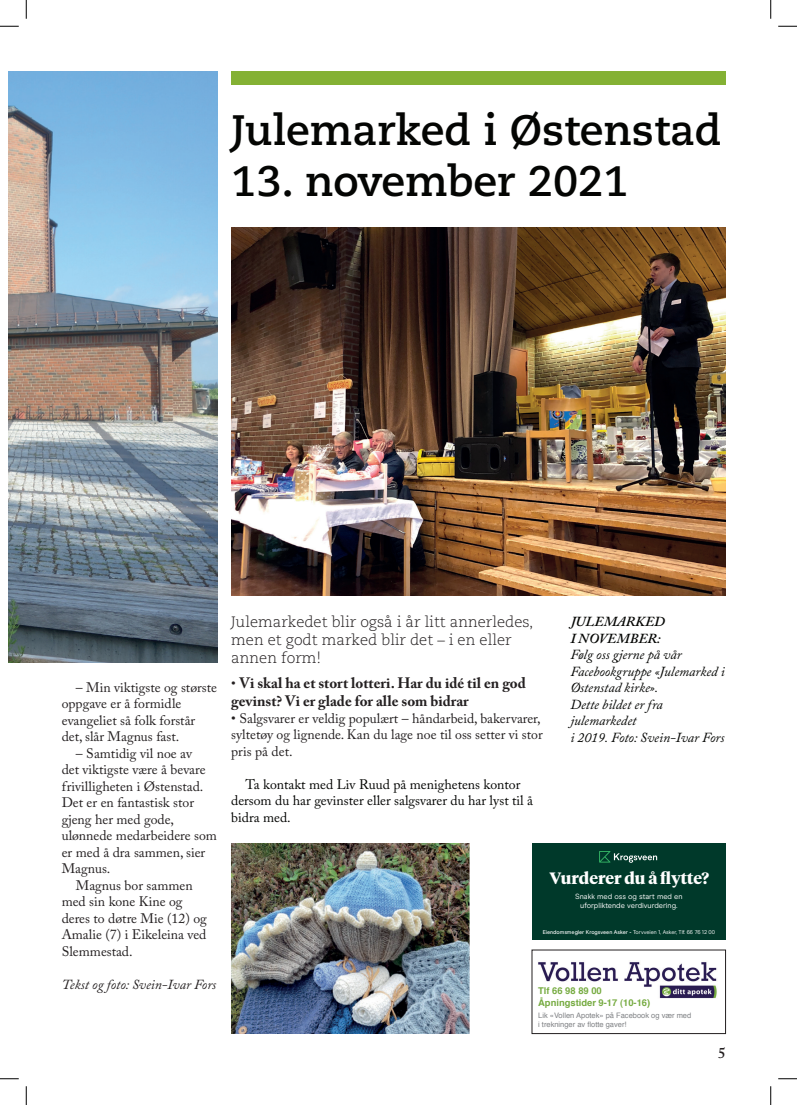
<style>
.page{position:relative;width:797px;height:1105px;background:#fff}
.page>*{position:absolute;margin:0;border:0;box-sizing:border-box;transform-origin:0 0}
.t1{font:700 42.5px "Caecilia";color:#040503}
.t2{font:700 16.38px "Tiempos Headline";color:#fff}
.t3{font:300 15px/18px "Caecilia";color:#231f20}
.t4{font:700 15px/18px "Adobe Caslon Pro";color:#231f20}
.t5{font:600 15px "Adobe Caslon Pro";color:#231f20}
.t6{font:13.75px/16.5px "Adobe Caslon Pro";color:#231f20}
.t7{font:italic 13.75px/16.5px "Adobe Caslon Pro";color:#040503}
.t8{font:13.75px/16.5px "Adobe Caslon Pro";color:#040503}
.t9{font:italic 13.75px "Adobe Caslon Pro";color:#231f20}
.t10{font:italic 600 13.75px/16.5px "Adobe Caslon Pro";color:#040503}
.t11{font:700 9.38px/11.2px "Helvetica";color:#76ab41}
.t12{font:7.5px/9px "Helvetica";color:#808285}
.t13{font:7.5px/9px "Modern Era";color:#fff;text-align:center}
.t14{font:5.5px "Modern Era";color:#fff}
.s1{font-weight:400;font-size:13.75px}
.s2{font-weight:500}
.s3{font-weight:700}
</style>
<div class="page">
<img style="left:9px;top:71px;width:208px;height:591px">
<img style="left:231px;top:227px;width:494px;height:368px">
<div style="left:231px;top:71px;width:494px;height:13px;background:#84b134"></div>
<img style="left:231px;top:843px;width:238px;height:191px">
<div style="left:532px;top:843px;width:193px;height:97px;background:#00392a"></div>
<svg style="left:599px;top:851px;width:58px;height:12px"></svg>
<img style="left:538px;top:962px;width:179px;height:37px">
<div style="left:532px;top:950px;width:193px;height:84px;border:1px solid #231f20"></div>
<svg style="left:0;top:25px;width:19px;height:2px"></svg>
<svg style="left:778px;top:25px;width:19px;height:2px"></svg>
<svg style="left:0;top:1078px;width:19px;height:1px"></svg>
<svg style="left:778px;top:1078px;width:19px;height:1px"></svg>
<svg style="left:25px;top:0;width:2px;height:19px"></svg>
<svg style="left:25px;top:1086px;width:2px;height:19px"></svg>
<svg style="left:770px;top:0;width:1px;height:19px"></svg>
<svg style="left:770px;top:1086px;width:1px;height:19px"></svg>
<h1 class="t1" style="left:231px;top:105px;width:492px">Julemarked i Østenstad</h1>
<h1 class="t1" style="left:231px;top:156px;width:399px">13. november 2021</h1>
<p class="t6" style="left:62px;top:679px;width:157px;text-indent:14px">– Min viktigste og største oppgave er å formidle evangeliet så folk forstår det, slår Magnus fast.</p>
<p class="t6" style="left:76px;top:745px;width:118px">– Samtidig vil noe av</p>
<p class="t6" style="left:62px;top:761px;width:145px">det viktigste være å bevare</p>
<p class="t6" style="left:62px;top:778px;width:143px">frivilligheten i Østenstad.</p>
<p class="t6" style="left:62px;top:794px;width:134px">Det er en fantastisk stor</p>
<p class="t6" style="left:62px;top:811px;width:114px">gjeng her med gode,</p>
<p class="t6" style="left:62px;top:827px;width:157px">ulønnede medarbeidere som</p>
<p class="t6" style="left:62px;top:844px;width:145px">er med å dra sammen, sier</p>
<p class="t6" style="left:62px;top:860px;width:50px">Magnus.</p>
<p class="t6" style="left:76px;top:877px;width:118px">Magnus bor sammen</p>
<p class="t6" style="left:62px;top:893px;width:122px">med sin kone Kine og</p>
<p class="t6" style="left:62px;top:910px;width:147px">deres to døtre Mie (12) og</p>
<p class="t6" style="left:62px;top:926px;width:146px">Amalie (7) i Eikeleina ved</p>
<p class="t6" style="left:62px;top:943px;width:72px">Slemmestad.</p>
<p class="t9" style="left:62px;top:976px;width:156px">Tekst og foto: Svein-Ivar Fors</p>
<p class="t3" style="left:231px;top:613px;width:304px">Julemarkedet blir også i år litt annerledes, men et godt marked blir det – i en eller annen form!</p>
<p class="t4" style="left:231px;top:674px;width:296px"><span class="s1">•</span> Vi skal ha et stort lotteri. Har du idé til en god gevinst? Vi er glade for alle som bidrar</p>
<p class="t6" style="left:231px;top:710px;width:313px">• Salgsvarer er veldig populært – håndarbeid, bakervarer, syltetøy og lignende. Kan du lage noe til oss setter vi stor pris på det.</p>
<p class="t8" style="left:231px;top:776px;width:303px;text-indent:14px">Ta kontakt med Liv Ruud på menighetens kontor dersom du har gevinster eller salgsvarer du har lyst til å bidra med.</p>
<p class="t10" style="left:570px;top:613px;width:96px">JULEMARKED<br>I NOVEMBER:</p>
<p class="t7" style="left:570px;top:646px;width:156px">Følg oss gjerne på vår<br>Facebookgruppe «Julemarked i<br>Østenstad kirke».<br>Dette bildet er fra julemarkedet<br>i 2019. Foto: Svein-Ivar Fors</p>
<p class="t2" style="left:549px;top:867px;width:161px">Vurderer du å flytte?</p>
<p class="t13" style="left:575px;top:892px;width:109px">Snakk med oss og start med en uforpliktende verdivurdering.</p>
<p class="t14" style="left:542px;top:929px;width:174px"><span class="s2">Eiendomsmegler Krogsveen Asker</span> <span class="s3">-</span> Torvveien 1, Asker, Tlf. 66 76 12 00</p>
<p class="t11" style="left:538px;top:986px;width:114px">Tlf 66 98 89 00<br>Åpningstider 9-17 (10-16)</p>
<p class="t12" style="left:538px;top:1010px;width:155px">Lik «Vollen Apotek» på Facebook og vær med i trekninger av flotte gaver!</p>
<p class="t5" style="left:718px;top:1044px;width:9px">5</p>
</div>
